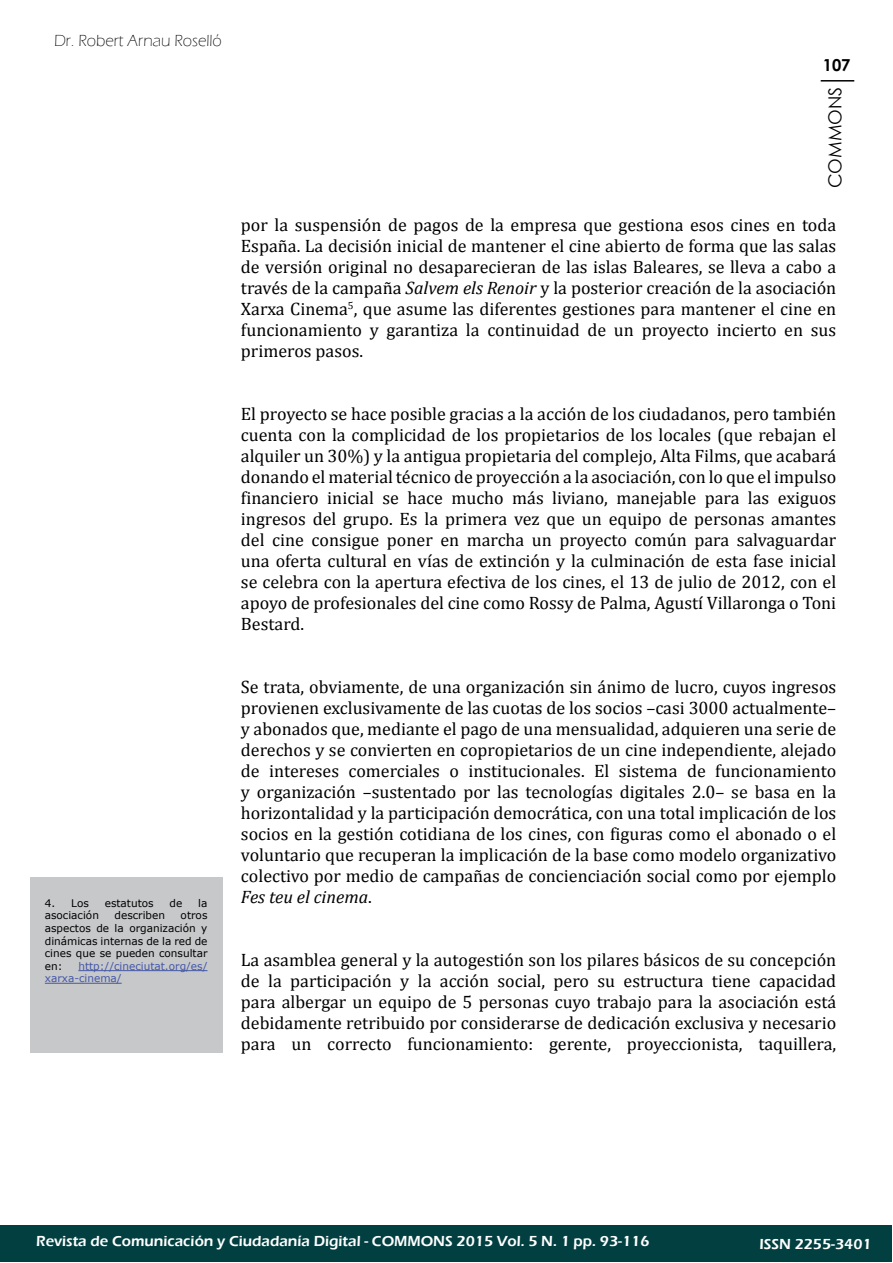
<style>
.page{position:relative;width:893px;height:1263px;background:#fff}
.page>*{position:absolute;margin:0;border:0;box-sizing:border-box;transform-origin:0 0}
.t1{font:18px/21px "Cambria";color:#000;text-align:justify}
.t2{font:18px "Century Gothic";color:#000}
.t3{font:300 16.5px "Eras ITC";color:#000}
.t4{font:700 16.5px "Century Gothic";color:#000}
.t5{font:600 15px "Eras ITC";color:#fff}
.t6{font:10.5px/12.6px "Verdana";color:#000;text-align:justify}
.t7{font:10.5px/12.6px "Verdana";color:#4357a7}
.s1{font-style:italic}
</style>
<div class="page">
<div style="left:1px;top:1225px;width:891px;height:37px;background:#023f40"></div>
<hr style="left:821px;top:80px;width:33px;height:2px;background:#020000">
<div style="left:30px;top:877px;width:193px;height:175px;background:#c7c8ca"></div>
<hr style="left:78px;top:970px;width:129px;height:1px;background:#4357a7">
<hr style="left:45px;top:983px;width:77px;height:1px;background:#4357a7">
<p class="t3" style="left:54px;top:32px;width:169px">Dr. Robert Arnau Roselló</p>
<p class="t4" style="left:823px;top:52px;width:29px">107</p>
<p class="t2" style="left:822px;top:188px;width:103px;rotate:-90deg">COMMONS</p>
<p class="t1" style="left:241px;top:214px;width:597px">por la suspensión de pagos de la empresa que gestiona esos cines en toda España. La decisión inicial de mantener el cine abierto de forma que las salas de versión original no desaparecieran de las islas Baleares, se lleva a cabo a través de la campaña <span class="s1">Salvem els Renoir</span> y la posterior creación de la asociación Xarxa Cinema<sup>5</sup>, que asume las diferentes gestiones para mantener el cine en funcionamiento y garantiza la continuidad de un proyecto incierto en sus primeros pasos.</p>
<p class="t1" style="left:241px;top:403px;width:597px">El proyecto se hace posible gracias a la acción de los ciudadanos, pero también cuenta con la complicidad de los propietarios de los locales (que rebajan el alquiler un 30%) y la antigua propietaria del complejo, Alta Films, que acabará donando el material técnico de proyección a la asociación, con lo que el impulso financiero inicial se hace mucho más liviano, manejable para las exiguos ingresos del grupo. Es la primera vez que un equipo de personas amantes del cine consigue poner en marcha un proyecto común para salvaguardar una oferta cultural en vías de extinción y la culminación de esta fase inicial se celebra con la apertura efectiva de los cines, el 13 de julio de 2012, con el apoyo de profesionales del cine como Rossy de Palma, Agustí Villaronga o Toni Bestard.</p>
<p class="t6" style="left:45px;top:896px;width:46px">4. Los</p>
<p class="t6" style="left:105px;top:896px;width:50px">estatutos</p>
<p class="t6" style="left:170px;top:896px;width:14px">de</p>
<p class="t6" style="left:198px;top:896px;width:11px">la</p>
<p class="t6" style="left:45px;top:909px;width:56px">asociación</p>
<p class="t6" style="left:115px;top:909px;width:52px">describen</p>
<p class="t6" style="left:45px;top:909px;width:164px;text-indent:136px">otros aspectos de la organización y dinámicas internas de la red de cines que se pueden consultar en:</p>
<p class="t7" style="left:45px;top:959px;width:164px;text-indent:34px">http://cineciutat.org/es/ xarxa-cinema/</p>
<p class="t1" style="left:241px;top:676px;width:597px">Se trata, obviamente, de una organización sin ánimo de lucro, cuyos ingresos provienen exclusivamente de las cuotas de los socios –casi 3000 actualmente– y abonados que, mediante el pago de una mensualidad, adquieren una serie de derechos y se convierten en copropietarios de un cine independiente, alejado de intereses comerciales o institucionales. El sistema de funcionamiento y organización –sustentado por las tecnologías digitales 2.0– se basa en la horizontalidad y la participación democrática, con una total implicación de los socios en la gestión cotidiana de los cines, con figuras como el abonado o el voluntario que recuperan la implicación de la base como modelo organizativo colectivo por medio de campañas de concienciación social como por ejemplo <span class="s1">Fes teu el cinema</span>.</p>
<p class="t1" style="left:241px;top:949px;width:597px">La asamblea general y la autogestión son los pilares básicos de su concepción de la participación y la acción social, pero su estructura tiene capacidad para albergar un equipo de 5 personas cuyo trabajo para la asociación está debidamente retribuido por considerarse de dedicación exclusiva y necesario para un correcto funcionamiento: gerente, proyeccionista, taquillera,</p>
<p class="t5" style="left:36px;top:1232px;width:615px">Revista de Comunicación y Ciudadanía Digital - COMMONS 2015 Vol. 5 N. 1 pp. 93-116</p>
<p class="t5" style="left:759px;top:1235px;width:114px">ISSN 2255-3401</p>
</div>
